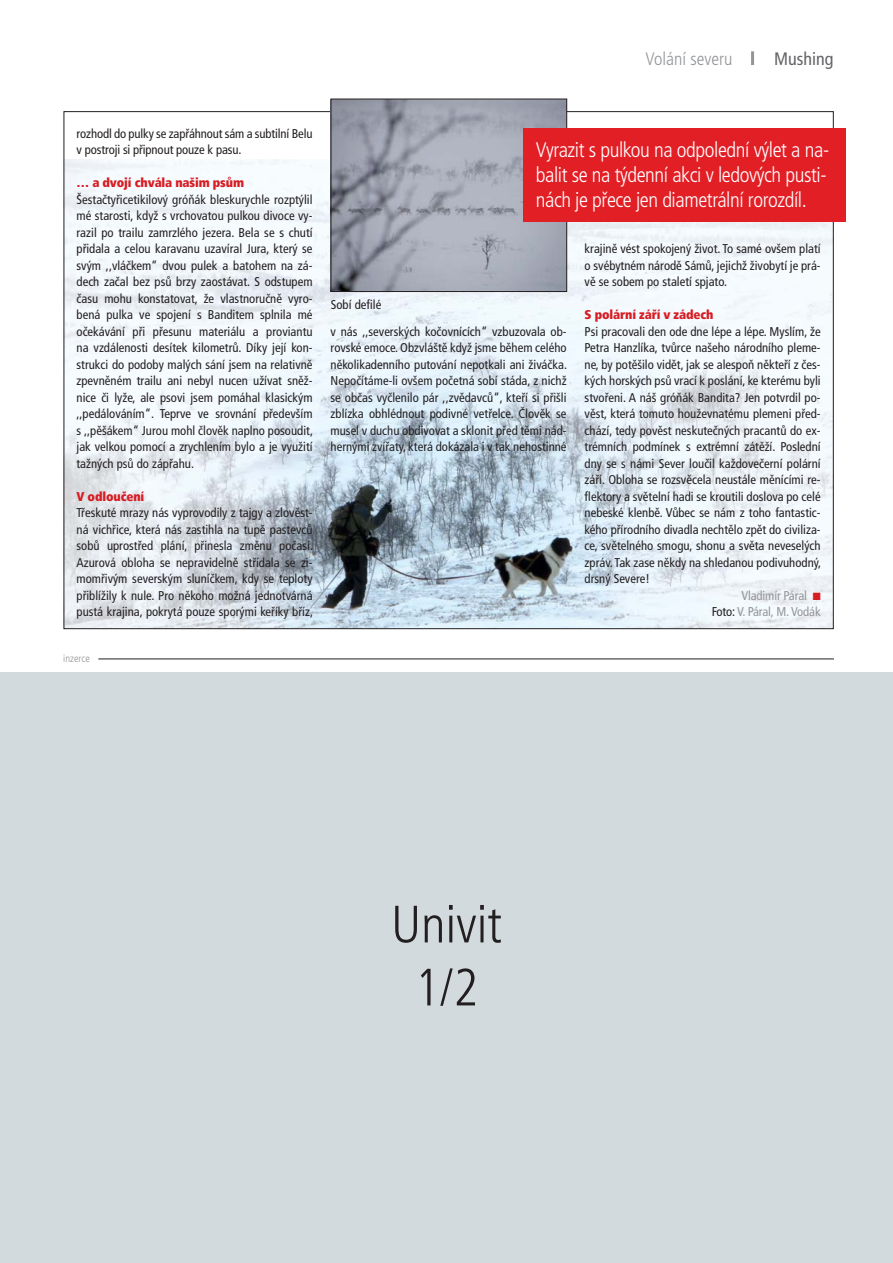
<style>
.page{position:relative;width:893px;height:1263px;background:#fff}
.page>*{position:absolute;margin:0;border:0;box-sizing:border-box;transform-origin:0 0}
.t1{font:300 condensed 52.5px/63px "Frutiger LTCE";color:#231f20;text-align:center}
.t2{font:300 condensed 21px/25.2px "Frutiger LTCE";letter-spacing:-.02em;color:#fff}
.t3{font:300 condensed 18px "Frutiger LTCE";color:#939598}
.t4{font:condensed 18px "Frutiger LTCE";color:#636466}
.t5{font:condensed 12.75px/16.5px "Frutiger LTCE";color:#231f20;text-align:justify}
.t6{font:900 condensed 12.75px "Frutiger LTCE";letter-spacing:-.01em;color:#d71d24}
.t7{font:condensed 12.75px "Frutiger LTCE";letter-spacing:-.01em;color:#939598}
.t8{font:300 condensed 10.5px "Frutiger LTCE";color:#939598}
.s1{color:#d71d24}
.s2{color:#231f20}
</style>
<div class="page">
<img style="left:66px;top:160px;width:765px;height:467px">
<div style="left:0;top:672px;width:893px;height:591px;background:#d3dade"></div>
<hr style="left:98px;top:659px;width:736px;height:1px;background:#231f20">
<hr style="left:751px;top:51px;width:3px;height:14px;background:#939598">
<img style="left:333px;top:101px;width:232px;height:189px">
<div style="left:331px;top:99px;width:236px;height:193px;border:1px solid #231f20"></div>
<div style="left:523px;top:128px;width:322px;height:94px;background:#e31f26"></div>
<h3 class="t3" style="left:645px;top:52px;width:89px">Volání severu</h3>
<h3 class="t4" style="left:774px;top:52px;width:61px">Mushing</h3>
<p class="t5" style="left:77px;top:126px;width:238px">rozhodl do pulky se zapřáhnout sám a subtilní Belu v postroji si připnout pouze k pasu.</p>
<p class="t6" style="left:77px;top:178px;width:169px">… a dvojí chvála našim psům</p>
<p class="t5" style="left:77px;top:192px;width:238px">Šestačtyřicetikilový gróňák bleskurychle rozptýlil mé starosti, když s vrchovatou pulkou divoce vy&shy;razil po trailu zamrzlého jezera. Bela se s chutí přidala a celou karavanu uzavíral Jura, který se svým ,,vláčkem“ dvou pulek a batohem na zá&shy;dech začal bez psů brzy zaostávat. S odstupem času mohu konstatovat, že vlastnoručně vyro&shy;bená pulka ve spojení s Banditem splnila mé očekávání při přesunu materiálu a proviantu na vzdálenosti desítek kilometrů. Díky její kon&shy;strukci do podoby malých sání jsem na relativně zpevněném trailu ani nebyl nucen užívat sněž&shy;nice či lyže, ale psovi jsem pomáhal klasickým ,,pedálováním“. Teprve ve srovnání především s ,,pěšákem“ Jurou mohl člověk naplno posoudit, jak velkou pomocí a zrychlením bylo a je využití tažných psů do zápřahu.</p>
<p class="t6" style="left:77px;top:491px;width:69px">V odloučení</p>
<p class="t5" style="left:77px;top:506px;width:238px">Třeskuté mrazy nás vyprovodily z tajgy a zlověst&shy;ná vichřice, která nás zastihla na tupě pastevců sobů uprostřed plání, přinesla změnu počasí.<br>Azurová obloha se nepravidelně střídala se zi&shy;momřivým severským sluníčkem, kdy se teploty přiblížily k nule. Pro někoho možná jednotvárná pustá krajina, pokrytá pouze sporými keříky bříz,</p>
<p class="t8" style="left:63px;top:654px;width:28px">inzerce</p>
<h2 class="t2" style="left:536px;top:139px;width:295px">Vyrazit s pulkou na odpolední výlet a na&shy;balit se na týdenní akci v ledových pusti&shy;nách je přece jen diametrální rorozdíl.</h2>
<p class="t5" style="left:331px;top:298px;width:52px">Sobí defilé</p>
<p class="t5" style="left:331px;top:324px;width:238px">v nás ,,severských kočovnících“ vzbuzovala ob&shy;rovské emoce. Obzvláště když jsme během celého několikadenního putování nepotkali ani živáčka.<br>Nepočítáme-li ovšem početná sobí stáda, z nichž se občas vyčlenilo pár ,,zvědavců“, kteří si přišli zblízka obhlédnout podivné vetřelce. Člověk se musel v duchu obdivovat a sklonit před těmi nád&shy;hernými zvířaty, která dokázala i v tak nehostinné</p>
<p class="t5" style="left:585px;top:242px;width:238px">krajině vést spokojený život. To samé ovšem platí o svébytném národě Sámů, jejichž živobytí je prá&shy;vě se sobem po staletí spjato.</p>
<p class="t6" style="left:585px;top:310px;width:130px">S polární září v zádech</p>
<p class="t5" style="left:585px;top:324px;width:238px">Psi pracovali den ode dne lépe a lépe. Myslím, že</p>
<p class="t5" style="left:585px;top:341px;width:238px">Petra Hanzlíka, tvůrce našeho národního pleme-</p>
<p class="t5" style="left:585px;top:357px;width:238px">ne, by potěšilo vidět, jak se alespoň někteří z čes-</p>
<p class="t5" style="left:585px;top:374px;width:238px">kých horských psů vrací k poslání, ke kterému byli</p>
<p class="t5" style="left:585px;top:390px;width:237px">stvořeni. A náš gróňák Bandita? Jen potvrdil po-</p>
<p class="t5" style="left:585px;top:407px;width:238px">věst, která tomuto houževnatému plemeni před-</p>
<p class="t5" style="left:585px;top:423px;width:238px">chází, tedy pověst neskutečných pracantů do ex-</p>
<p class="t5" style="left:585px;top:440px;width:238px">trémních podmínek s extrémní zátěží. Poslední</p>
<p class="t5" style="left:585px;top:456px;width:238px">dny se s námi Sever loučil každovečerní polární</p>
<p class="t5" style="left:585px;top:473px;width:238px">září. Obloha se rozsvěcela neustále měnícími re-</p>
<p class="t5" style="left:585px;top:489px;width:238px">flektory a světelní hadi se kroutili doslova po celé</p>
<p class="t5" style="left:585px;top:506px;width:238px">nebeské klenbě. Vůbec se nám z toho fantastic-</p>
<p class="t5" style="left:585px;top:522px;width:238px">kého přírodního divadla nechtělo zpět do civiliza-</p>
<p class="t5" style="left:585px;top:539px;width:238px">ce, světelného smogu, shonu a světa neveselých</p>
<p class="t5" style="left:585px;top:555px;width:238px">zpráv. Tak zase někdy na shledanou podivuhodný,</p>
<p class="t5" style="left:585px;top:572px;width:67px">drsný Severe!</p>
<p class="t7" style="left:741px;top:590px;width:81px">Vladimír Páral <span class="s1">■</span></p>
<p class="t7" style="left:712px;top:607px;width:110px"><span class="s2">Foto:</span> V. Páral, M. Vodák</p>
<h1 class="t1" style="left:391px;top:899px;width:112px">Univit<br>1/2</h1>
</div>
